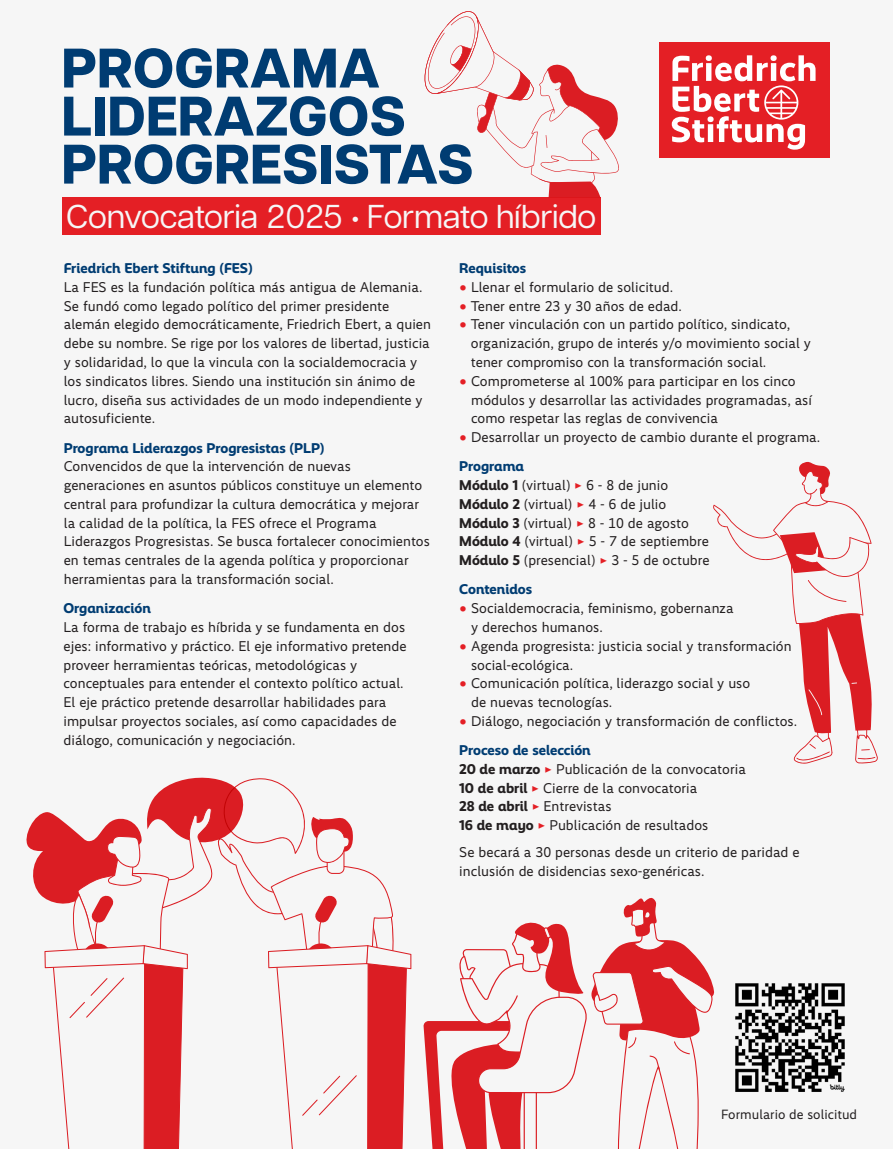
<style>
.page{position:relative;width:893px;height:1149px;background:#fff}
.page>*{position:absolute;margin:0;border:0;box-sizing:border-box;transform-origin:0 0}
.Fließtext_mit_Abstand{font:800 55.5px "Articulat CF";color:#003c72}
.Fließtext_mit_Abstand-2{font:33px "Articulat CF";letter-spacing:-.01em;color:#f6f6f6}
.Fließtext_mit_Abstand-3{font:14.25px/18.8px "Ebert";color:#231f20}
.Fließtext_mit_Abstand-4{font:700 14.25px "Ebert";letter-spacing:-.005em;color:#003c72}
.Fließtext_mit_Abstand-5{font:13.5px "Ebert";color:#231f20}
.s1{font-weight:700}
.s2{font-weight:700;color:#e41f25}
.s3{color:#e41f25}
</style>
<div class="page">
<div style="left:0;top:0;width:893px;height:1148px;background:#f6f6f6"></div>
<div style="left:62px;top:197px;width:538px;height:38px;background:#e41f25"></div>
<svg style="left:424px;top:11px;width:195px;height:186px"></svg>
<div style="left:659px;top:43px;width:170px;height:115px;background:#e41f25"></div>
<svg style="left:672px;top:55px;width:143px;height:95px"></svg>
<svg style="left:26px;top:777px;width:385px;height:371px"></svg>
<svg style="left:423px;top:897px;width:292px;height:251px"></svg>
<svg style="left:713px;top:461px;width:165px;height:302px"></svg>
<img style="left:735px;top:983px;width:110px;height:109px">
<p class="Fließtext_mit_Abstand" style="left:61px;top:27px;width:320px">PROGRAMA</p>
<p class="Fließtext_mit_Abstand" style="left:61px;top:75px;width:346px">LIDERAZGOS</p>
<p class="Fließtext_mit_Abstand" style="left:61px;top:123px;width:414px">PROGRESISTAS</p>
<p class="Fließtext_mit_Abstand-2" style="left:66px;top:193px;width:531px">Convocatoria 2025 • Formato híbrido</p>
<p class="Fließtext_mit_Abstand-4" style="left:64px;top:260px;width:191px">Friedrich Ebert Stiftung (FES)</p>
<p class="Fließtext_mit_Abstand-3" style="left:64px;top:278px;width:369px">La FES es la fundación política más antigua de Alemania.<br>Se fundó como legado político del primer presidente alemán elegido democráticamente, Friedrich Ebert, a quien debe su nombre. Se rige por los valores de libertad, justicia y solidaridad, lo que la vincula con la socialdemocracia y los sindicatos libres. Siendo una institución sin ánimo de lucro, diseña sus actividades de un modo independiente y autosuficiente.</p>
<p class="Fließtext_mit_Abstand-4" style="left:64px;top:439px;width:262px">Programa Liderazgos Progresistas (PLP)</p>
<p class="Fließtext_mit_Abstand-3" style="left:64px;top:457px;width:368px">Convencidos de que la intervención de nuevas generaciones en asuntos públicos constituye un elemento central para profundizar la cultura democrática y mejorar la calidad de la política, la FES ofrece el Programa Liderazgos Progresistas. Se busca fortalecer conocimientos en temas centrales de la agenda política y proporcionar herramientas para la transformación social.</p>
<p class="Fließtext_mit_Abstand-4" style="left:63px;top:599px;width:89px">Organización</p>
<p class="Fließtext_mit_Abstand-3" style="left:63px;top:617px;width:345px">La forma de trabajo es híbrida y se fundamenta en dos ejes: informativo y práctico. El eje informativo pretende proveer herramientas teóricas, metodológicas y conceptuales para entender el contexto político actual.<br>El eje práctico pretende desarrollar habilidades para impulsar proyectos sociales, así como capacidades de diálogo, comunicación y negociación.</p>
<p class="Fließtext_mit_Abstand-4" style="left:459px;top:741px;width:133px">Proceso de selección</p>
<p class="Fließtext_mit_Abstand-3" style="left:459px;top:759px;width:288px"><span class="s1">20 de marzo</span> <span class="s2">▶</span> Publicación de la convocatoria</p>
<p class="Fließtext_mit_Abstand-3" style="left:459px;top:778px;width:240px"><span class="s1">10 de abril</span> <span class="s2">▶</span> Cierre de la convocatoria</p>
<p class="Fließtext_mit_Abstand-3" style="left:459px;top:797px;width:154px"><span class="s1">28 de abril</span> <span class="s2">▶</span> Entrevistas</p>
<p class="Fließtext_mit_Abstand-3" style="left:459px;top:815px;width:251px"><span class="s1">16 de mayo</span> <span class="s2">▶</span> Publicación de resultados</p>
<p class="Fließtext_mit_Abstand-3" style="left:459px;top:843px;width:342px">Se becará a 30 personas desde un criterio de paridad e inclusión de disidencias sexo-genéricas.</p>
<p class="Fließtext_mit_Abstand-4" style="left:459px;top:260px;width:68px">Requisitos</p>
<p class="Fließtext_mit_Abstand-3" style="left:459px;top:278px;width:215px"><span class="s3">●</span> Llenar el formulario de solicitud.</p>
<p class="Fließtext_mit_Abstand-3" style="left:459px;top:296px;width:224px"><span class="s3">●</span> Tener entre 23 y 30 años de edad.</p>
<p class="Fließtext_mit_Abstand-3" style="left:471px;top:315px;width:342px;text-indent:-12px"><span class="s3">●</span> Tener vinculación con un partido político, sindicato, organización, grupo de interés y/o movimiento social y tener compromiso con la transformación social.</p>
<p class="Fließtext_mit_Abstand-3" style="left:471px;top:371px;width:342px;text-indent:-12px"><span class="s3">●</span> Comprometerse al 100% para participar en los cinco módulos y desarrollar las actividades programadas, así como respetar las reglas de convivencia</p>
<p class="Fließtext_mit_Abstand-3" style="left:459px;top:428px;width:363px"><span class="s3">●</span> Desarrollar un proyecto de cambio durante el programa.</p>
<p class="Fließtext_mit_Abstand-4" style="left:459px;top:458px;width:66px">Programa</p>
<p class="Fließtext_mit_Abstand-3" style="left:459px;top:476px;width:211px"><span class="s1">Módulo 1</span> (virtual) <span class="s2">▶</span> 6 - 8 de junio</p>
<p class="Fließtext_mit_Abstand-3" style="left:459px;top:494px;width:209px"><span class="s1">Módulo 2</span> (virtual) <span class="s2">▶</span> 4 - 6 de julio</p>
<p class="Fließtext_mit_Abstand-3" style="left:459px;top:513px;width:231px"><span class="s1">Módulo 3</span> (virtual) <span class="s2">▶</span> 8 - 10 de agosto</p>
<p class="Fließtext_mit_Abstand-3" style="left:459px;top:532px;width:251px"><span class="s1">Módulo 4</span> (virtual) <span class="s2">▶</span> 5 - 7 de septiembre</p>
<p class="Fließtext_mit_Abstand-3" style="left:459px;top:551px;width:252px"><span class="s1">Módulo 5</span> (presencial) <span class="s2">▶</span> 3 - 5 de octubre</p>
<p class="Fließtext_mit_Abstand-4" style="left:459px;top:581px;width:74px">Contenidos</p>
<p class="Fließtext_mit_Abstand-3" style="left:471px;top:599px;width:264px;text-indent:-12px"><span class="s3">●</span> Socialdemocracia, feminismo, gobernanza y derechos humanos.</p>
<p class="Fließtext_mit_Abstand-3" style="left:471px;top:636px;width:322px;text-indent:-12px"><span class="s3">●</span> Agenda progresista: justicia social y transformación social-ecológica.</p>
<p class="Fließtext_mit_Abstand-3" style="left:471px;top:674px;width:281px;text-indent:-12px"><span class="s3">●</span> Comunicación política, liderazgo social y uso de nuevas tecnologías.</p>
<p class="Fließtext_mit_Abstand-3" style="left:459px;top:711px;width:339px"><span class="s3">●</span> Diálogo, negociación y transformación de conflictos.</p>
<p class="Fließtext_mit_Abstand-5" style="left:721px;top:1106px;width:137px">Formulario de solicitud</p>
</div>
